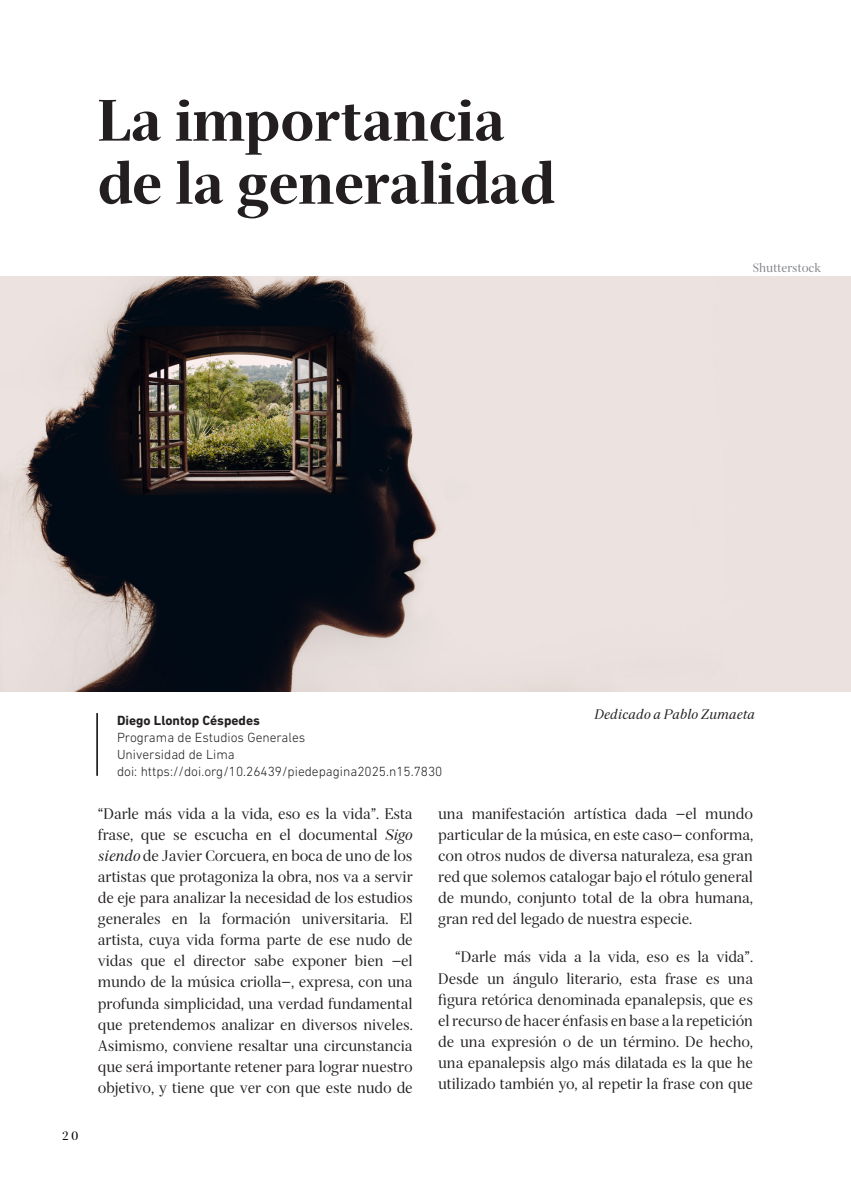
<style>
.page{position:relative;width:851px;height:1191px;background:#fff}
.page>*{position:absolute;margin:0;border:0;box-sizing:border-box;transform-origin:0 0}
.ENCABEZADO_TITULO{font:900 57px/63px "Serif 72 Beta";color:#231f20}
.Parrafo{font:15px/21px "Serif 72 Beta";letter-spacing:-.01em;color:#231f20;text-align:justify}
.Filiacion{font:300 13.5px "DIN Next LT Pro";color:#231f20}
.PARRAFO_EDITORIAL{font:italic 13.5px "Serif 72 Beta";color:#231f20}
.Filiacion-2{font:700 13.5px "DIN Next LT Pro";color:#231f20}
.PARRAFO_EDITORIAL-2{font:12px "Serif 72 Beta";color:#808285}
.t1{font:12px "Serif 72 Beta";color:#000}
.s1{font-style:italic}
</style>
<div class="page">
<img style="left:0;top:276px;width:850px;height:415px">
<hr style="left:96px;top:713px;width:2px;height:63px;background:#010101">
<p class="ENCABEZADO_TITULO" style="left:98px;top:89px;width:458px">La importancia de la generalidad</p>
<p class="PARRAFO_EDITORIAL-2" style="left:752px;top:261px;width:70px">Shutterstock</p>
<p class="t1" style="left:62px;top:1129px;width:18px">20</p>
<p class="Filiacion-2" style="left:117px;top:712px;width:144px">Diego Llontop Céspedes</p>
<p class="Filiacion" style="left:117px;top:729px;width:190px">Programa de Estudios Generales</p>
<p class="Filiacion" style="left:117px;top:746px;width:119px">Universidad de Lima</p>
<p class="Filiacion" style="left:117px;top:763px;width:327px">doi: https://doi.org/10.26439/piedepagina2025.n15.7830</p>
<p class="PARRAFO_EDITORIAL" style="left:594px;top:706px;width:162px">Dedicado a Pablo Zumaeta</p>
<p class="Parrafo" style="left:98px;top:803px;width:316px">“Darle más vida a la vida, eso es la vida”. Esta frase, que se escucha en el documental <span class="s1">Sigo siendo</span> de Javier Corcuera, en boca de uno de los artistas que protagoniza la obra, nos va a servir de eje para analizar la necesidad de los estudios generales en la formación universitaria. El artista, cuya vida forma parte de ese nudo de vidas que el director sabe exponer bien —el mundo de la música criolla—, expresa, con una profunda simplicidad, una verdad fundamental que pretendemos analizar en diversos niveles.<br>Asimismo, conviene resaltar una circunstancia que será importante retener para lograr nuestro objetivo, y tiene que ver con que este nudo de</p>
<p class="Parrafo" style="left:438px;top:803px;width:316px">una manifestación artística dada —el mundo particular de la música, en este caso— conforma, con otros nudos de diversa naturaleza, esa gran red que solemos catalogar bajo el rótulo general de mundo, conjunto total de la obra humana, gran red del legado de nuestra especie.</p>
<p class="Parrafo" style="left:438px;top:946px;width:316px;text-indent:17px">“Darle más vida a la vida, eso es la vida”.<br>Desde un ángulo literario, esta frase es una figura retórica denominada epanalepsis, que es el recurso de hacer énfasis en base a la repetición de una expresión o de un término. De hecho, una epanalepsis algo más dilatada es la que he utilizado también yo, al repetir la frase con que</p>
</div>
